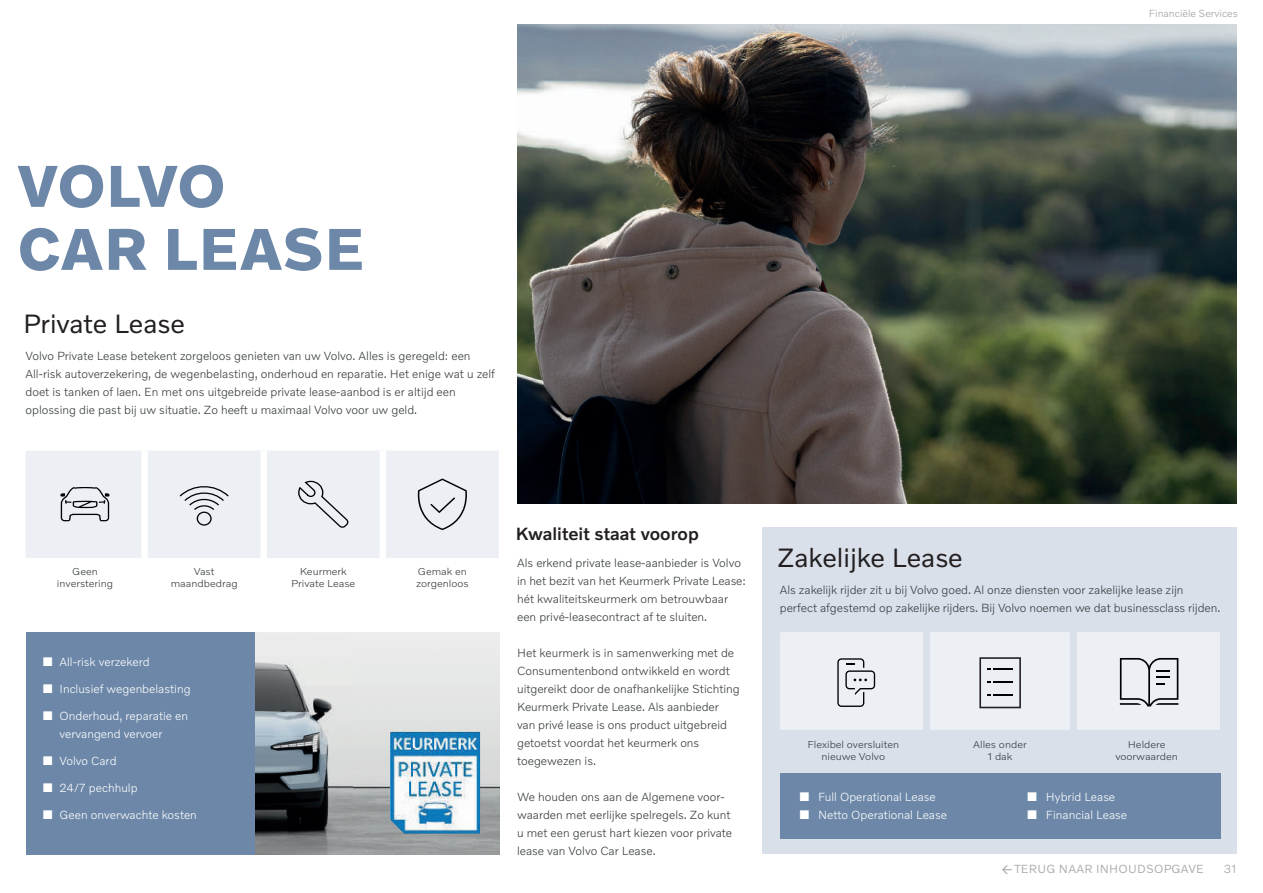
<style>
.page{position:relative;width:1263px;height:893px;background:#fff}
.page>*{position:absolute;margin:0;border:0;box-sizing:border-box;transform-origin:0 0}
.t1{font:700 60px/63px "Volvo Novum";letter-spacing:.01em;color:#6c87a8}
.t2{font:27px "Volvo Novum";color:#231f20}
.t3{font:500 18px "Volvo Novum";color:#231f20}
.t4{font:300 12px/18px "Volvo Novum";color:#383d3f}
.t5{font:300 12px/18px "Volvo Novum";color:#fff}
.t6{font:12px "Volvo Novum";letter-spacing:.02em;color:#acafb1}
.t7{font:300 12px "Volvo Novum";color:#9b9fa1}
.t8{font:300 10.5px "Volvo Novum";color:#9b9fa1}
.t9{font:300 10.2px/12px "Volvo Novum";color:#383d3f;text-align:center;scale:1.07 1}
</style>
<div class="page">
<div style="left:762px;top:527px;width:474px;height:327px;background:#dae0e9"></div>
<div style="left:781px;top:773px;width:440px;height:66px;background:#6c87a8"></div>
<img style="left:254px;top:632px;width:246px;height:222px">
<img style="left:517px;top:24px;width:719px;height:480px">
<div style="left:26px;top:632px;width:228px;height:222px;background:#6c87a8"></div>
<img style="left:390px;top:732px;width:90px;height:102px">
<div style="left:26px;top:451px;width:473px;height:107px;background:#eceff3"></div>
<div style="left:141px;top:450px;width:7px;height:108px;background:#fff"></div>
<div style="left:380px;top:450px;width:6px;height:108px;background:#fff"></div>
<div style="left:261px;top:450px;width:6px;height:108px;background:#fff"></div>
<svg style="left:60px;top:487px;width:50px;height:34px;background:#bfc1c5"></svg>
<svg style="left:180px;top:483px;width:49px;height:43px;background:#d0d3d7"></svg>
<svg style="left:291px;top:474px;width:66px;height:62px;background:#dee1e5"></svg>
<svg style="left:418px;top:478px;width:49px;height:52px;background:#d3d5d9"></svg>
<svg style="left:780px;top:632px;width:440px;height:98px;background:#e0e3e7"></svg>
<p class="t8" style="left:1149px;top:7px;width:90px">Financiële Services</p>
<h1 class="t1" style="left:18px;top:152px;width:348px">VOLVO<br>CAR LEASE</h1>
<h2 class="t2" style="left:23px;top:306px;width:163px">Private Lease</h2>
<p class="t4" style="left:26px;top:346px;width:471px">Volvo Private Lease betekent zorgeloos genieten van uw Volvo. Alles is geregeld: een All-risk autoverzekering, de wegenbelasting, onderhoud en reparatie. Het enige wat u zelf doet is tanken of laen. En met ons uitgebreide private lease-aanbod is er altijd een oplossing die past bij uw situatie. Zo heeft u maximaal Volvo voor uw geld.</p>
<p class="t9" style="left:57px;top:565px;width:54px">Geen inverstering</p>
<p class="t9" style="left:171px;top:565px;width:64px">Vast maandbedrag</p>
<p class="t9" style="left:291px;top:565px;width:61px">Keurmerk<br>Private Lease</p>
<p class="t9" style="left:416px;top:565px;width:51px;text-align:left">Gemak en zorgenloos</p>
<p class="t5" style="left:60px;top:652px;width:92px">All-risk verzekerd</p>
<p class="t5" style="left:60px;top:679px;width:133px">Inclusief wegenbelasting</p>
<p class="t5" style="left:60px;top:706px;width:130px">Onderhoud, reparatie en vervangend vervoer</p>
<p class="t5" style="left:60px;top:751px;width:59px">Volvo Card</p>
<p class="t5" style="left:60px;top:778px;width:80px">24/7 pechhulp</p>
<p class="t5" style="left:60px;top:805px;width:139px">Geen onverwachte kosten</p>
<h3 class="t3" style="left:516px;top:522px;width:185px">Kwaliteit staat voorop</h3>
<p class="t4" style="left:517px;top:553px;width:230px">Als erkend private lease-aanbieder is Volvo in het bezit van het Keurmerk Private Lease: hét kwaliteitskeurmerk om betrouwbaar een privé-leasecontract af te sluiten.</p>
<p class="t4" style="left:517px;top:643px;width:224px">Het keurmerk is in samenwerking met de Consumentenbond ontwikkeld en wordt uitgereikt door de onafhankelijke Stichting Keurmerk Private Lease. Als aanbieder van privé lease is ons product uitgebreid getoetst voordat het keurmerk ons<br>toe gewezen is.</p>
<p class="t4" style="left:517px;top:787px;width:217px">We houden ons aan de Algemene voor&shy;waarden met eerlijke spel regels. Zo kunt u met een gerust hart kiezen voor private lease van Volvo Car Lease.</p>
<h2 class="t2" style="left:777px;top:540px;width:187px">Zakelijke Lease</h2>
<p class="t4" style="left:780px;top:580px;width:442px">Als zakelijk rijder zit u bij Volvo goed. Al onze diensten voor zakelijke lease zijn perfect afgestemd op zakelijke rijders. Bij Volvo noemen we dat businessclass rijden.</p>
<p class="t9" style="left:807px;top:738px;width:87px">Flexibel oversluiten nieuwe Volvo</p>
<p class="t9" style="left:973px;top:738px;width:51px">Alles onder<br>1 dak</p>
<p class="t9" style="left:1115px;top:738px;width:60px">Heldere voorwaarden</p>
<p class="t5" style="left:818px;top:787px;width:130px">Full Operational Lease<br>Netto Operational Lease</p>
<p class="t5" style="left:1046px;top:787px;width:83px">Hybrid Lease<br>Financial Lease</p>
<p class="t6" style="left:1014px;top:861px;width:191px">TERUG NAAR INHOUDSOPGAVE</p>
<p class="t7" style="left:1224px;top:861px;width:14px">31</p>
</div>
